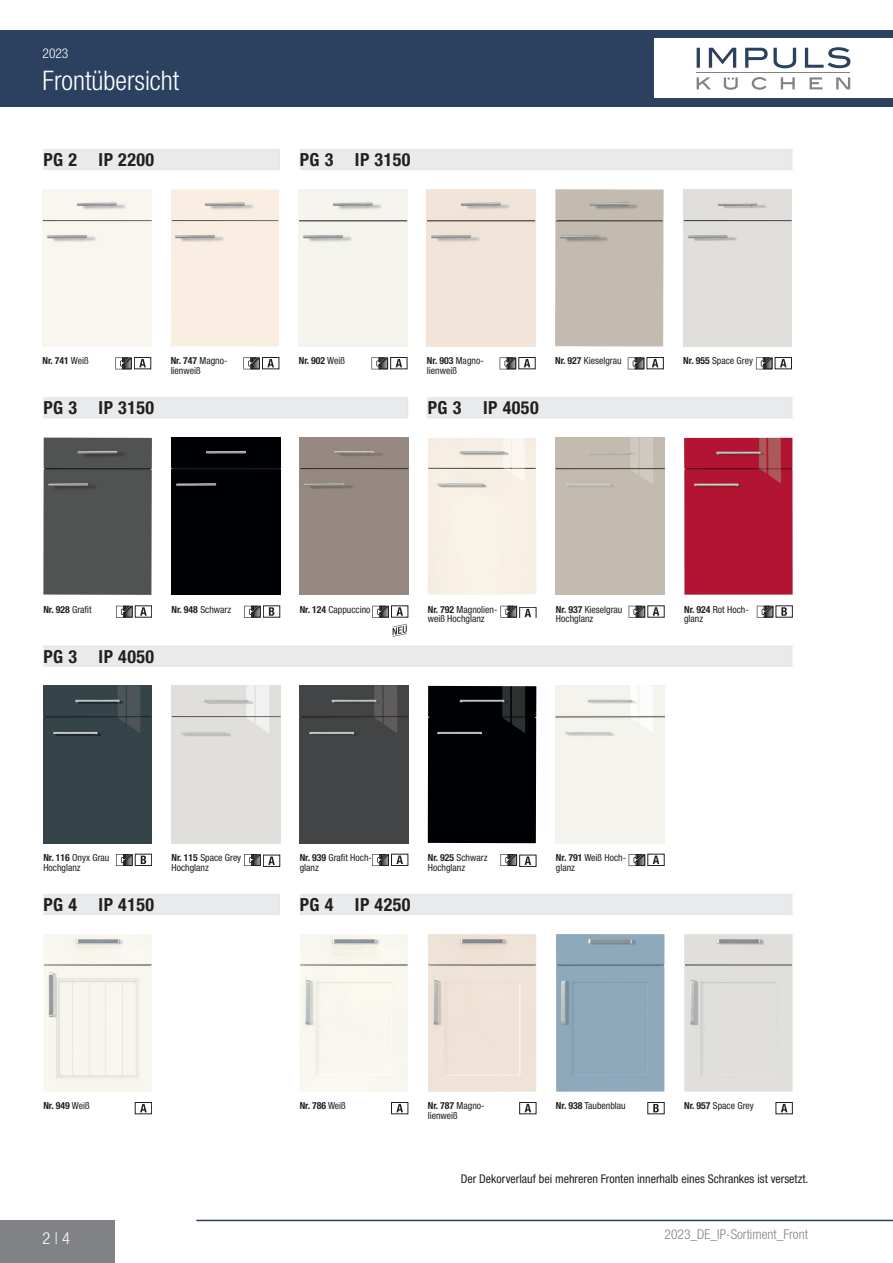
<style>
.page{position:relative;width:893px;height:1263px;background:#fff}
.page>*{position:absolute;margin:0;border:0;box-sizing:border-box;transform-origin:0 0}
.t1{font:300 condensed 27px "Helvetica Neue LT Std";color:#fff}
.ip_a_77BdCdn_12_14_L{font:700 condensed 18px "Helvetica Neue LTW1 G";letter-spacing:.025em;color:#231f20}
.t2{font:300 condensed 16.5px "Helvetica Neue LT Std";color:#fff}
.t3{font:300 condensed 13.5px "Helvetica Neue LT Std";color:#808285}
.t4{font:300 condensed 13.5px "Helvetica Neue LT Std";color:#fff}
.ip_a_57Cdn_8_7_937_L{font:condensed 12px "Helvetica Neue LTW1 G";color:#231f20}
.ip_a_57Cdn_6_5_6_5_L{font:condensed 9.75px/9.8px "Helvetica Neue LTW1 G";color:#231f20}
.ip_a_57Cdn_6_5_6_5_L-2{font:700 condensed 9.75px "Helvetica Neue LTW1 G";color:#231f20}
.s1{font-weight:400}
.s2{font-weight:700}
</style>
<div class="page">
<div style="left:0;top:30px;width:893px;height:76px;background:#2c4160"></div>
<div style="left:654px;top:38px;width:239px;height:60px;background:#fff"></div>
<svg style="left:697px;top:47px;width:153px;height:21px"></svg>
<hr style="left:697px;top:72px;width:153px;height:1px;background:#808285">
<svg style="left:697px;top:77px;width:153px;height:13px"></svg>
<hr style="left:196px;top:1220px;width:697px;height:1px;background:#2c4160">
<div style="left:0;top:1220px;width:115px;height:43px;background:#808285"></div>
<div style="left:43px;top:149px;width:237px;height:21px;background:#e9eaeb"></div>
<div style="left:300px;top:149px;width:493px;height:21px;background:#e9eaeb"></div>
<div style="left:43px;top:397px;width:365px;height:21px;background:#e9eaeb"></div>
<div style="left:427px;top:397px;width:366px;height:21px;background:#e9eaeb"></div>
<div style="left:43px;top:645px;width:750px;height:22px;background:#e9eaeb"></div>
<div style="left:43px;top:894px;width:237px;height:21px;background:#e9eaeb"></div>
<div style="left:300px;top:894px;width:493px;height:21px;background:#e9eaeb"></div>
<div style="left:43px;top:189px;width:108px;height:157px;background:#f9f6ef"></div>
<svg style="left:139px;top:359px;width:7px;height:8px"></svg>
<div style="left:134px;top:357px;width:17px;height:12px;border:1px solid #231f20"></div>
<svg style="left:115px;top:357px;width:17px;height:12px"></svg>
<div style="left:171px;top:189px;width:108px;height:158px;background:#f9eee1"></div>
<svg style="left:267px;top:359px;width:7px;height:8px"></svg>
<div style="left:262px;top:357px;width:17px;height:12px;border:1px solid #231f20"></div>
<svg style="left:243px;top:357px;width:17px;height:12px"></svg>
<div style="left:299px;top:189px;width:108px;height:157px;background:#f5f3ee"></div>
<svg style="left:396px;top:359px;width:6px;height:8px"></svg>
<div style="left:390px;top:357px;width:17px;height:12px;border:1px solid #231f20"></div>
<svg style="left:371px;top:357px;width:17px;height:12px"></svg>
<div style="left:427px;top:189px;width:108px;height:157px;background:#f2e4d8"></div>
<svg style="left:524px;top:359px;width:6px;height:8px"></svg>
<div style="left:518px;top:357px;width:17px;height:12px;border:1px solid #231f20"></div>
<svg style="left:500px;top:357px;width:16px;height:12px"></svg>
<img style="left:555px;top:189px;width:109px;height:158px">
<svg style="left:652px;top:359px;width:6px;height:8px"></svg>
<div style="left:647px;top:357px;width:17px;height:12px;border:1px solid #231f20"></div>
<svg style="left:628px;top:357px;width:16px;height:12px"></svg>
<div style="left:683px;top:189px;width:109px;height:157px;background:#e0dfdc"></div>
<svg style="left:780px;top:359px;width:7px;height:8px"></svg>
<div style="left:775px;top:357px;width:17px;height:12px;border:1px solid #231f20"></div>
<svg style="left:756px;top:357px;width:16px;height:12px"></svg>
<div style="left:43px;top:438px;width:109px;height:157px;background:#515252"></div>
<svg style="left:140px;top:607px;width:7px;height:8px"></svg>
<svg style="left:116px;top:606px;width:17px;height:12px"></svg>
<div style="left:172px;top:438px;width:108px;height:157px;background:#000104"></div>
<svg style="left:269px;top:607px;width:5px;height:8px"></svg>
<div style="left:263px;top:605px;width:17px;height:12px;border:1px solid #231f20"></div>
<svg style="left:244px;top:606px;width:17px;height:12px"></svg>
<div style="left:300px;top:438px;width:108px;height:157px;background:#968982"></div>
<svg style="left:396px;top:607px;width:7px;height:8px"></svg>
<svg style="left:392px;top:624px;width:15px;height:13px"></svg>
<svg style="left:372px;top:606px;width:17px;height:12px"></svg>
<img style="left:428px;top:438px;width:108px;height:156px">
<img style="left:556px;top:438px;width:108px;height:157px">
<svg style="left:653px;top:607px;width:6px;height:8px"></svg>
<svg style="left:629px;top:606px;width:16px;height:12px"></svg>
<img style="left:684px;top:438px;width:109px;height:157px">
<svg style="left:781px;top:607px;width:6px;height:8px"></svg>
<svg style="left:757px;top:606px;width:16px;height:12px"></svg>
<img style="left:43px;top:686px;width:109px;height:157px">
<svg style="left:141px;top:856px;width:5px;height:8px"></svg>
<div style="left:135px;top:854px;width:17px;height:12px;border:1px solid #231f20"></div>
<svg style="left:116px;top:854px;width:17px;height:12px"></svg>
<img style="left:172px;top:686px;width:108px;height:157px">
<svg style="left:244px;top:854px;width:17px;height:12px"></svg>
<img style="left:300px;top:686px;width:108px;height:157px">
<svg style="left:396px;top:856px;width:7px;height:8px"></svg>
<div style="left:391px;top:854px;width:17px;height:12px;border:1px solid #231f20"></div>
<svg style="left:372px;top:854px;width:17px;height:12px"></svg>
<img style="left:428px;top:686px;width:108px;height:157px">
<svg style="left:500px;top:854px;width:17px;height:12px"></svg>
<img style="left:43px;top:934px;width:109px;height:158px">
<svg style="left:140px;top:1104px;width:7px;height:8px"></svg>
<div style="left:135px;top:1102px;width:17px;height:12px;border:1px solid #231f20"></div>
<img style="left:300px;top:934px;width:108px;height:158px">
<svg style="left:396px;top:1104px;width:7px;height:8px"></svg>
<div style="left:391px;top:1102px;width:17px;height:12px;border:1px solid #231f20"></div>
<img style="left:428px;top:934px;width:108px;height:158px">
<svg style="left:525px;top:1104px;width:6px;height:8px"></svg>
<div style="left:519px;top:1102px;width:17px;height:12px;border:1px solid #231f20"></div>
<img style="left:556px;top:934px;width:108px;height:158px">
<svg style="left:653px;top:1104px;width:6px;height:8px"></svg>
<div style="left:647px;top:1102px;width:17px;height:12px;border:1px solid #231f20"></div>
<img style="left:684px;top:934px;width:109px;height:158px">
<svg style="left:781px;top:1104px;width:6px;height:8px"></svg>
<div style="left:776px;top:1102px;width:17px;height:12px;border:1px solid #231f20"></div>
<svg style="left:653px;top:856px;width:6px;height:8px"></svg>
<div style="left:647px;top:854px;width:17px;height:12px;border:1px solid #231f20"></div>
<svg style="left:629px;top:854px;width:16px;height:12px"></svg>
<svg style="left:500px;top:606px;width:36px;height:12px"></svg>
<svg style="left:268px;top:857px;width:7px;height:8px"></svg>
<div style="left:263px;top:855px;width:17px;height:12px;border:1px solid #231f20"></div>
<svg style="left:525px;top:857px;width:6px;height:8px"></svg>
<div style="left:519px;top:855px;width:17px;height:12px;border:1px solid #231f20"></div>
<h3 class="t4" style="left:43px;top:45px;width:27px">2023</h3>
<h1 class="t1" style="left:43px;top:65px;width:138px">Frontübersicht</h1>
<p class="ip_a_77BdCdn_12_14_L" style="left:43px;top:149px;width:112px">PG 2 IP 2200</p>
<p class="ip_a_77BdCdn_12_14_L" style="left:300px;top:149px;width:112px">PG 3 IP 3150</p>
<p class="ip_a_57Cdn_6_5_6_5_L-2" style="left:43px;top:355px;width:48px">Nr. 741 <span class="s1">Weiß</span></p>
<p class="ip_a_57Cdn_6_5_6_5_L" style="left:171px;top:356px;width:58px"><span class="s2">Nr. 747</span> Magno&shy;lienweiß</p>
<p class="ip_a_57Cdn_6_5_6_5_L-2" style="left:299px;top:355px;width:48px">Nr. 902 <span class="s1">Weiß</span></p>
<p class="ip_a_57Cdn_6_5_6_5_L" style="left:427px;top:356px;width:58px"><span class="s2">Nr. 903</span> Magno&shy;lienweiß</p>
<p class="ip_a_57Cdn_6_5_6_5_L" style="left:555px;top:356px;width:68px"><span class="s2">Nr. 927</span> Kieselgrau</p>
<p class="ip_a_57Cdn_6_5_6_5_L" style="left:683px;top:356px;width:71px"><span class="s2">Nr. 955</span> Space Grey</p>
<p class="ip_a_77BdCdn_12_14_L" style="left:43px;top:397px;width:112px">PG 3 IP 3150</p>
<p class="ip_a_77BdCdn_12_14_L" style="left:428px;top:397px;width:112px">PG 3 IP 4050</p>
<p class="ip_a_57Cdn_6_5_6_5_L-2" style="left:43px;top:603px;width:50px">Nr. 928 <span class="s1">Grafit</span></p>
<p class="ip_a_57Cdn_6_5_6_5_L" style="left:172px;top:604px;width:61px"><span class="s2">Nr. 948</span> Schwarz</p>
<p class="ip_a_57Cdn_6_5_6_5_L" style="left:300px;top:604px;width:72px"><span class="s2">Nr. 124</span> Cappuccino</p>
<p class="ip_a_57Cdn_6_5_6_5_L" style="left:428px;top:604px;width:71px"><span class="s2">Nr. 792</span> Magnolien&shy;weiß Hochglanz</p>
<p class="ip_a_57Cdn_6_5_6_5_L" style="left:556px;top:604px;width:68px"><span class="s2">Nr. 937</span> Kieselgrau<br>Hochglanz</p>
<p class="ip_a_57Cdn_6_5_6_5_L" style="left:684px;top:604px;width:66px"><span class="s2">Nr. 924</span> Rot Hoch&shy;glanz</p>
<p class="ip_a_77BdCdn_12_14_L" style="left:43px;top:645px;width:112px">PG 3 IP 4050</p>
<p class="ip_a_57Cdn_6_5_6_5_L" style="left:43px;top:852px;width:68px"><span class="s2">Nr. 116</span> Onyx Grau<br>Hochglanz</p>
<p class="ip_a_57Cdn_6_5_6_5_L" style="left:172px;top:852px;width:71px"><span class="s2">Nr. 115</span> Space Grey<br>Hochglanz</p>
<p class="ip_a_57Cdn_6_5_6_5_L" style="left:300px;top:852px;width:74px"><span class="s2">Nr. 939</span> Grafit Hoch&shy;glanz</p>
<p class="ip_a_57Cdn_6_5_6_5_L" style="left:428px;top:852px;width:61px"><span class="s2">Nr. 925</span> Schwarz<br>Hochglanz</p>
<p class="ip_a_77BdCdn_12_14_L" style="left:43px;top:894px;width:112px">PG 4 IP 4150</p>
<p class="ip_a_77BdCdn_12_14_L" style="left:300px;top:894px;width:112px">PG 4 IP 4250</p>
<p class="ip_a_57Cdn_6_5_6_5_L" style="left:556px;top:852px;width:72px"><span class="s2">Nr. 791</span> Weiß Hoch&shy;glanz</p>
<p class="ip_a_57Cdn_6_5_6_5_L-2" style="left:43px;top:1100px;width:48px">Nr. 949 <span class="s1">Weiß</span></p>
<p class="ip_a_57Cdn_6_5_6_5_L-2" style="left:300px;top:1100px;width:48px">Nr. 786 <span class="s1">Weiß</span></p>
<p class="ip_a_57Cdn_6_5_6_5_L" style="left:428px;top:1101px;width:58px"><span class="s2">Nr. 787</span> Magno&shy;lienweiß</p>
<p class="ip_a_57Cdn_6_5_6_5_L" style="left:556px;top:1101px;width:71px"><span class="s2">Nr. 938</span> Taubenblau</p>
<p class="ip_a_57Cdn_6_5_6_5_L" style="left:684px;top:1101px;width:71px"><span class="s2">Nr. 957</span> Space Grey</p>
<h3 class="t2" style="left:43px;top:1228px;width:29px">2 | 4</h3>
<p class="ip_a_57Cdn_8_7_937_L" style="left:461px;top:1171px;width:349px">Der Dekorverlauf bei mehreren Fronten innerhalb eines Schrankes ist versetzt.</p>
<h3 class="t3" style="left:665px;top:1226px;width:145px">2023_DE_IP-Sortiment_Front</h3>
</div>
